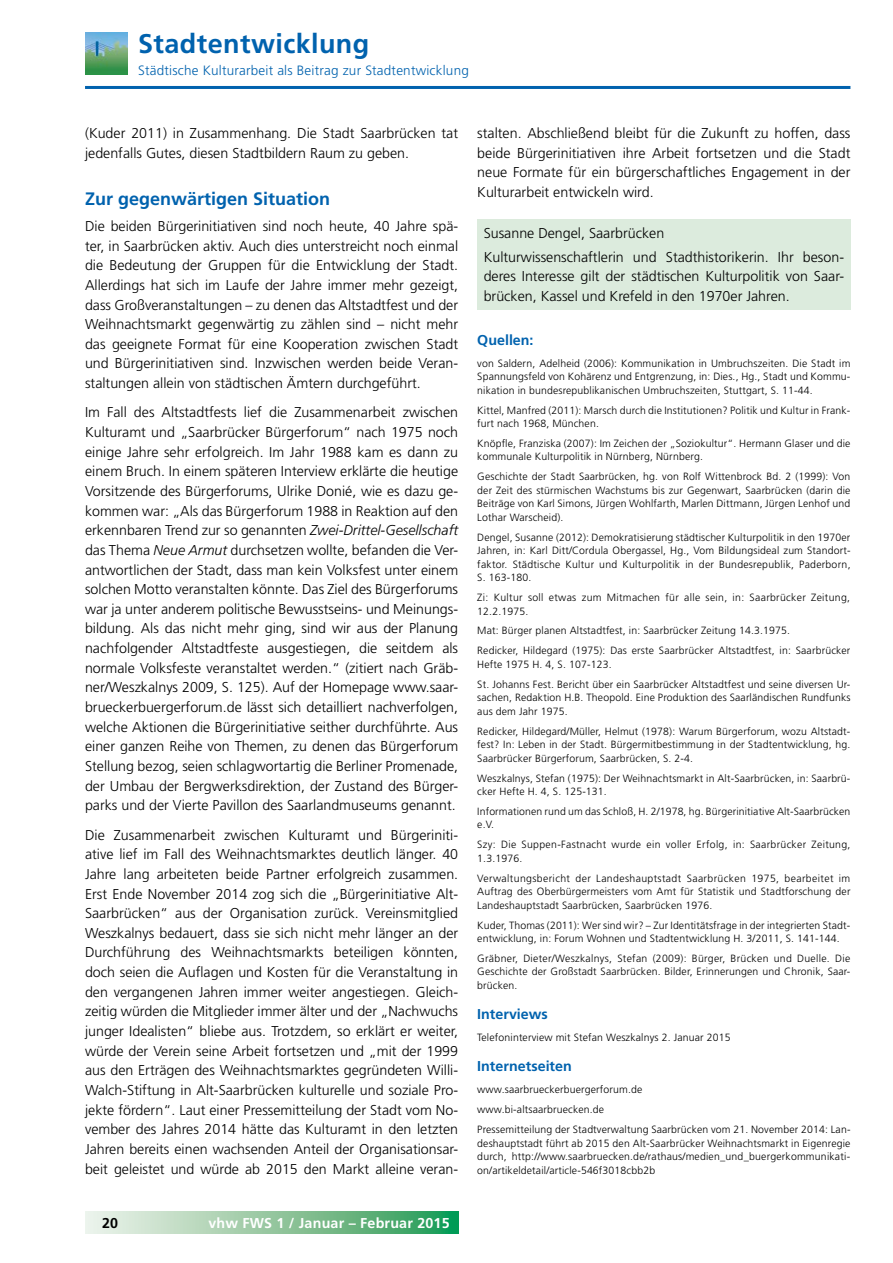
<style>
.page{position:relative;width:893px;height:1263px;background:#fff}
.page>*{position:absolute;margin:0;border:0;box-sizing:border-box;transform-origin:0 0}
.t1{font:700 27px "Frutiger LT";letter-spacing:.015em;color:#0062ae}
.t2{font:700 18px "Frutiger LT";color:#0062ae}
.t3{font:300 14.25px/19.6px "Frutiger LT";color:#000;text-align:justify}
.t4{font:700 14.25px "Frutiger LT";color:#0062ae}
.t5{font:700 14.25px "Frutiger LT";letter-spacing:.015em;color:#fff}
.t6{font:700 14.25px "Frutiger LT";color:#000}
.t7{font:300 13.5px "Frutiger LT";letter-spacing:.015em;color:#0062ae}
.t8{font:300 10.5px/13.5px "Frutiger LT";letter-spacing:.015em;color:#000}
.s1{font-family:"Frutiger";font-style:italic}
</style>
<div class="page">
<hr style="left:85px;top:86px;width:765px;height:3px;background:#0062ae">
<svg style="left:85px;top:1212px;width:373px;height:21px;background:#8dc69f"></svg>
<img style="left:85px;top:32px;width:42px;height:43px">
<div style="left:477px;top:219px;width:373px;height:90px;background:#dcebdd"></div>
<h1 class="t1" style="left:138px;top:28px;width:233px">Stadtentwicklung</h1>
<p class="t7" style="left:138px;top:62px;width:332px">Städtische Kulturarbeit als Beitrag zur Stadtentwicklung</p>
<p class="t3" style="left:85px;top:124px;width:375px">(Kuder 2011) in Zusammenhang. Die Stadt Saarbrücken tat jedenfalls Gutes, diesen Stadtbildern Raum zu geben.</p>
<p class="t2" style="left:85px;top:188px;width:247px">Zur gegenwärtigen Situation</p>
<p class="t3" style="left:85px;top:216px;width:375px">Die beiden Bürgerinitiativen sind noch heute, 40 Jahre spä&shy;ter, in Saarbrücken aktiv. Auch dies unterstreicht noch einmal die Bedeutung der Gruppen für die Entwicklung der Stadt.<br>Allerdings hat sich im Laufe der Jahre immer mehr gezeigt, dass Großveranstaltungen – zu denen das Altstadtfest und der Weihnachtsmarkt gegenwärtig zu zählen sind – nicht mehr das geeignete Format für eine Kooperation zwischen Stadt und Bürgerinitiativen sind. Inzwischen werden beide Veran&shy;staltungen allein von städtischen Ämtern durchgeführt.</p>
<p class="t3" style="left:85px;top:403px;width:375px">Im Fall des Altstadtfests lief die Zusammenarbeit zwischen Kulturamt und „Saarbrücker Bürgerforum“ nach 1975 noch einige Jahre sehr erfolgreich. Im Jahr 1988 kam es dann zu einem Bruch. In einem späteren Interview erklärte die heutige Vorsitzende des Bürgerforums, Ulrike Donié, wie es dazu ge&shy;kommen war: „Als das Bürgerforum 1988 in Reaktion auf den erkennbaren Trend zur so genannten <span class="s1">Zwei-Drittel-Gesellschaft </span>das Thema <span class="s1">Neue Armut</span> durchsetzen wollte, befanden die Ver&shy;antwortlichen der Stadt, dass man kein Volksfest unter einem solchen Motto veranstalten könnte. Das Ziel des Bürgerforums war ja unter anderem politische Bewusstseins- und Meinungs&shy;bildung. Als das nicht mehr ging, sind wir aus der Planung nachfolgender Altstadtfeste ausgestiegen, die seitdem als normale Volksfeste veranstaltet werden.“ (zitiert nach Gräb&shy;ner/Weszkalnys 2009, S. 125). Auf der Homepage www.saar&shy;brueckerbuergerforum.de lässt sich detailliert nachverfolgen, welche Aktionen die Bürgerinitiative seither durchführte. Aus einer ganzen Reihe von Themen, zu denen das Bürgerforum Stellung bezog, seien schlagwortartig die Berliner Promenade, der Umbau der Bergwerksdirektion, der Zustand des Bürger&shy;parks und der Vierte Pavillon des Saarlandmuseums genannt.</p>
<p class="t3" style="left:85px;top:825px;width:375px">Die Zusammenarbeit zwischen Kulturamt und Bürgeriniti&shy;ative lief im Fall des Weihnachtsmarktes deutlich länger. 40<br>Jahre lang arbeiteten beide Partner erfolgreich zusammen.<br>Erst Ende November 2014 zog sich die „Bürgerinitiative Alt-Saarbrücken“ aus der Organisation zurück. Vereinsmitglied Weszkalnys bedauert, dass sie sich nicht mehr länger an der Durchführung des Weihnachtsmarkts beteiligen könnten, doch seien die Auflagen und Kosten für die Veranstaltung in den vergangenen Jahren immer weiter angestiegen. Gleich&shy;zeitig würden die Mitglieder immer älter und der „Nachwuchs junger Idealisten“ bliebe aus. Trotzdem, so erklärt er weiter, würde der Verein seine Arbeit fortsetzen und „mit der 1999 aus den Erträgen des Weihnachtsmarktes gegründeten Willi-Walch-Stiftung in Alt-Saarbrücken kulturelle und soziale Pro&shy;jekte fördern“. Laut einer Pressemitteilung der Stadt vom No&shy;vember des Jahres 2014 hätte das Kulturamt in den letzten Jahren bereits einen wachsenden Anteil der Organisationsar&shy;beit geleistet und würde ab 2015 den Markt alleine veran-</p>
<p class="t6" style="left:102px;top:1214px;width:18px">20</p>
<p class="t5" style="left:208px;top:1214px;width:243px">vhw FWS 1 / Januar – Februar 2015</p>
<p class="t3" style="left:477px;top:124px;width:375px">stalten. Abschließend bleibt für die Zukunft zu hoffen, dass beide Bürgerinitiativen ihre Arbeit fortsetzen und die Stadt neue Formate für ein bürgerschaftliches Engagement in der Kulturarbeit entwickeln wird.</p>
<p class="t3" style="left:484px;top:221px;width:361px;line-height:23.7px">Susanne Dengel, Saarbrücken<br>Kulturwissenschaftlerin und Stadthistorikerin. Ihr beson-</p>
<p class="t3" style="left:484px;top:267px;width:362px">deres Interesse gilt der städtischen Kulturpolitik von Saar&shy;brücken, Kassel und Krefeld in den 1970er Jahren.</p>
<p class="t4" style="left:477px;top:331px;width:58px">Quellen:</p>
<p class="t8" style="left:477px;top:356px;width:375px;text-align:justify">von Saldern, Adelheid (2006): Kommunikation in Umbruchszeiten. Die Stadt im Spannungsfeld von Kohärenz und Entgrenzung, in: Dies., Hg., Stadt und Kommu&shy;nikation in bundesrepublikanischen Umbruchszeiten, Stuttgart, S. 11-44.</p>
<p class="t8" style="left:477px;top:403px;width:375px">Kittel, Manfred (2011): Marsch durch die Institutionen? Politik und Kultur in Frank&shy;furt nach 1968, München.</p>
<p class="t8" style="left:477px;top:437px;width:375px">Knöpfle, Franziska (2007): Im Zeichen der „Soziokultur“. Hermann Glaser und die kommunale Kulturpolitik in Nürnberg, Nürnberg.</p>
<p class="t8" style="left:477px;top:470px;width:375px;text-align:justify">Geschichte der Stadt Saarbrücken, hg. von Rolf Wittenbrock Bd. 2 (1999): Von der Zeit des stürmischen Wachstums bis zur Gegenwart, Saarbrücken (darin die Beiträge von Karl Simons, Jürgen Wohlfarth, Marlen Dittmann, Jürgen Lenhof und Lothar Warscheid).</p>
<p class="t8" style="left:477px;top:530px;width:375px;text-align:justify">Dengel, Susanne (2012): Demokratisierung städtischer Kulturpolitik in den 1970er Jahren, in: Karl Ditt/Cordula Obergassel, Hg., Vom Bildungsideal zum Standort&shy;faktor. Städtische Kultur und Kulturpolitik in der Bundesrepublik, Paderborn, S. 163-180.</p>
<p class="t8" style="left:477px;top:591px;width:374px">Zi: Kultur soll etwas zum Mitmachen für alle sein, in: Saarbrücker Zeitung,<br>12.2.1975.</p>
<p class="t8" style="left:477px;top:621px;width:375px;line-height:20px">Mat: Bürger planen Altstadtfest, in: Saarbrücker Zeitung 14.3.1975.<br>Redicker, Hildegard (1975): Das erste Saarbrücker Altstadtfest, in: Saarbrücker</p>
<p class="t8" style="left:477px;top:654px;width:375px;line-height:20px">Hefte 1975 H. 4, S. 107-123.<br>St. Johanns Fest. Bericht über ein Saarbrücker Altstadtfest und seine diversen Ur-</p>
<p class="t8" style="left:477px;top:691px;width:375px">sachen, Redaktion H.B. Theopold. Eine Produktion des Saarländischen Rundfunks aus dem Jahr 1975.</p>
<p class="t8" style="left:477px;top:724px;width:375px;text-align:justify">Redicker, Hildegard/Müller, Helmut (1978): Warum Bürgerforum, wozu Altstadt&shy;fest? In: Leben in der Stadt. Bürgermitbestimmung in der Stadtentwicklung, hg.<br>Saarbrücker Bürgerforum, Saarbrücken, S. 2-4.</p>
<p class="t8" style="left:477px;top:771px;width:375px">Weszkalnys, Stefan (1975): Der Weihnachtsmarkt in Alt-Saarbrücken, in: Saarbrü&shy;cker Hefte H. 4, S. 125-131.</p>
<p class="t8" style="left:477px;top:805px;width:375px">Informationen rund um das Schloß, H. 2/1978, hg. Bürgerinitiative Alt-Saarbrücken e.V.</p>
<p class="t8" style="left:477px;top:838px;width:375px">Szy: Die Suppen-Fastnacht wurde ein voller Erfolg, in: Saarbrücker Zeitung,<br>1.3.1976.</p>
<p class="t8" style="left:477px;top:871px;width:375px;text-align:justify">Verwaltungsbericht der Landeshauptstadt Saarbrücken 1975, bearbeitet im Auftrag des Oberbürgermeisters vom Amt für Statistik und Stadtforschung der Landeshauptstadt Saarbrücken, Saarbrücken 1976.</p>
<p class="t8" style="left:477px;top:918px;width:374px">Kuder, Thomas (2011): Wer sind wir? – Zur Identitätsfrage in der integrierten Stadt&shy;entwicklung, in: Forum Wohnen und Stadtentwicklung H. 3/2011, S. 141-144.</p>
<p class="t8" style="left:477px;top:952px;width:375px;text-align:justify">Gräbner, Dieter/Weszkalnys, Stefan (2009): Bürger, Brücken und Duelle. Die Geschichte der Großstadt Saarbrücken. Bilder, Erinnerungen und Chronik, Saar&shy;brücken.</p>
<p class="t4" style="left:477px;top:1006px;width:72px">Interviews</p>
<p class="t8" style="left:477px;top:1031px;width:255px">Telefoninterview mit Stefan Weszkalnys 2. Januar 2015</p>
<p class="t4" style="left:477px;top:1058px;width:96px">Internetseiten</p>
<p class="t8" style="left:477px;top:1080px;width:375px;line-height:20px">www.saarbrueckerbuergerforum.de<br>www.bi-altsaarbruecken.de<br>Pressemitteilung der Stadtverwaltung Saarbrücken vom 21. November 2014: Lan-</p>
<p class="t8" style="left:477px;top:1136px;width:375px;text-align:justify">deshauptstadt führt ab 2015 den Alt-Saarbrücker Weihnachtsmarkt in Eigenregie durch, http://www.saarbruecken.de/rathaus/medien_und_buergerkommunikati&shy;on/artikeldetail/article-546f3018cbb2b</p>
</div>
